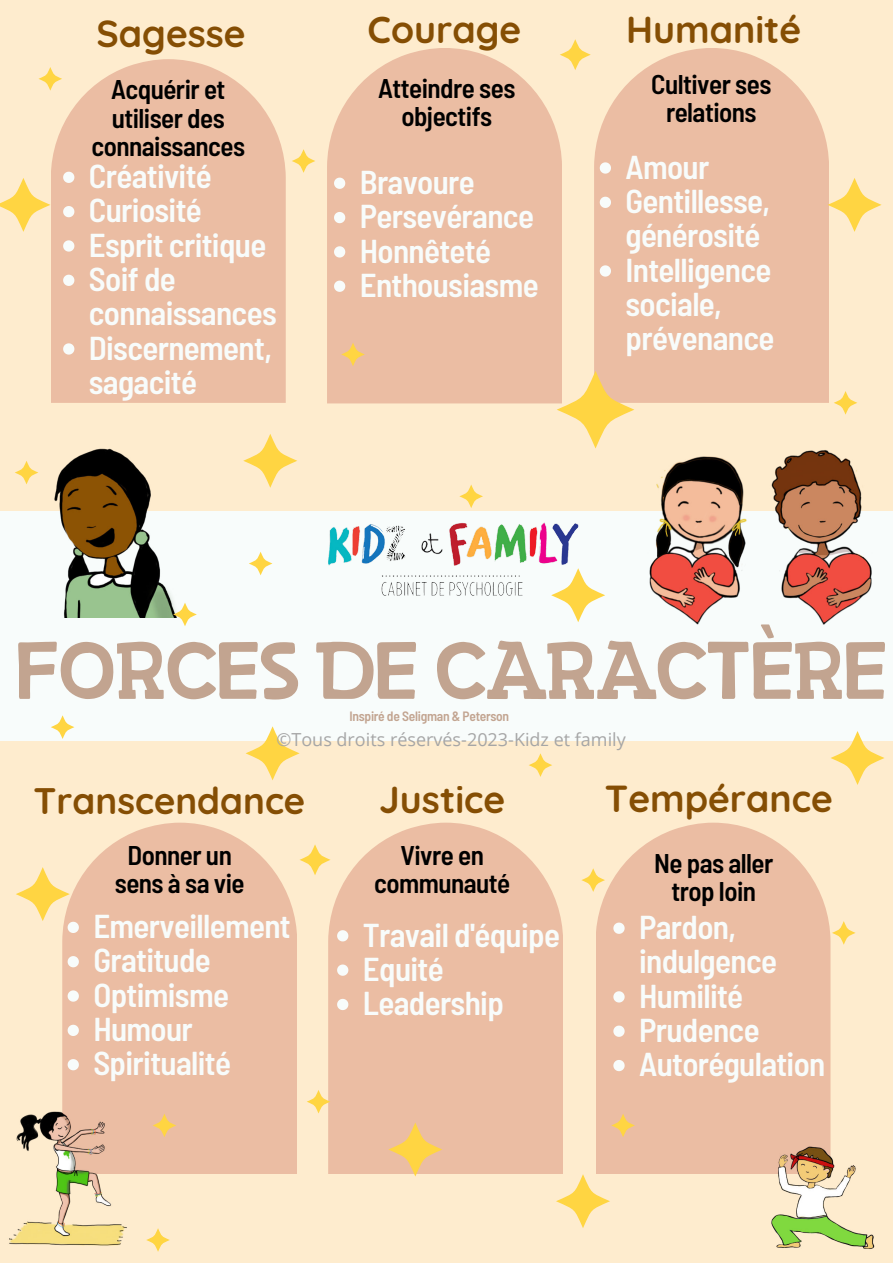
<style>
.page{position:relative;width:893px;height:1263px;background:#feecce}
.page>*{position:absolute;margin:0;border:0;box-sizing:border-box;transform-origin:0 0}
.t1{font:81.6px "Marty Two";color:#c2a490}
.t2{font:700 37.5px "Quicksand";color:#854e04}
.t3{font:700 36.75px "Quicksand";color:#854e04}
.t4{font:600 semi-condensed 33px/34.3px "Barlow";letter-spacing:-.02em;color:#f8fcfb}
.t5{font:600 semi-condensed 27px/28.1px "Barlow";letter-spacing:-.02em;color:#000;text-align:center}
.t6{font:18px "Open Sans";color:#a6a6a6}
.t7{font:600 semi-condensed 13.5px "Barlow";letter-spacing:-.02em;color:#c2a490}
</style>
<div class="page">
<svg style="left:51px;top:59px;width:235px;height:344px;background:#ecc0a6"></svg>
<svg style="left:327px;top:48px;width:235px;height:355px;background:#ecc0a6"></svg>
<svg style="left:328px;top:823px;width:235px;height:351px;background:#ecc0a6"></svg>
<svg style="left:594px;top:48px;width:235px;height:355px;background:#ecc0a6"></svg>
<svg style="left:62px;top:823px;width:235px;height:351px;background:#ecc0a6"></svg>
<svg style="left:596px;top:823px;width:234px;height:351px;background:#ecc0a6"></svg>
<div style="left:0;top:511px;width:893px;height:230px;background:#f8fcfb"></div>
<svg style="left:38px;top:67px;width:24px;height:24px"></svg>
<svg style="left:556px;top:1174px;width:54px;height:54px"></svg>
<svg style="left:299px;top:844px;width:31px;height:31px"></svg>
<svg style="left:560px;top:39px;width:31px;height:31px"></svg>
<img style="left:328px;top:522px;width:251px;height:74px">
<img style="left:9px;top:1095px;width:149px;height:151px">
<img style="left:756px;top:1133px;width:119px;height:116px">
<img style="left:51px;top:392px;width:134px;height:226px">
<img style="left:649px;top:450px;width:223px;height:175px">
<svg style="left:63px;top:172px;width:11px;height:11px"></svg>
<svg style="left:63px;top:206px;width:11px;height:11px"></svg>
<svg style="left:63px;top:240px;width:11px;height:12px"></svg>
<svg style="left:63px;top:275px;width:11px;height:11px"></svg>
<svg style="left:63px;top:343px;width:11px;height:12px"></svg>
<svg style="left:334px;top:178px;width:11px;height:11px"></svg>
<svg style="left:334px;top:212px;width:11px;height:11px"></svg>
<svg style="left:334px;top:246px;width:11px;height:12px"></svg>
<svg style="left:334px;top:281px;width:11px;height:11px"></svg>
<svg style="left:600px;top:162px;width:11px;height:12px"></svg>
<svg style="left:600px;top:197px;width:11px;height:11px"></svg>
<svg style="left:600px;top:265px;width:11px;height:12px"></svg>
<svg style="left:337px;top:930px;width:11px;height:11px"></svg>
<svg style="left:337px;top:964px;width:11px;height:12px"></svg>
<svg style="left:337px;top:999px;width:11px;height:11px"></svg>
<svg style="left:613px;top:922px;width:11px;height:12px"></svg>
<svg style="left:613px;top:991px;width:11px;height:11px"></svg>
<svg style="left:613px;top:1025px;width:11px;height:12px"></svg>
<svg style="left:613px;top:1060px;width:11px;height:11px"></svg>
<svg style="left:68px;top:922px;width:11px;height:11px"></svg>
<svg style="left:68px;top:956px;width:11px;height:11px"></svg>
<svg style="left:68px;top:990px;width:11px;height:12px"></svg>
<svg style="left:68px;top:1025px;width:11px;height:11px"></svg>
<svg style="left:68px;top:1059px;width:11px;height:11px"></svg>
<svg style="left:243px;top:434px;width:54px;height:54px"></svg>
<svg style="left:827px;top:178px;width:54px;height:54px"></svg>
<svg style="left:830px;top:731px;width:54px;height:54px"></svg>
<svg style="left:16px;top:867px;width:54px;height:54px"></svg>
<svg style="left:557px;top:371px;width:77px;height:77px"></svg>
<svg style="left:249px;top:552px;width:23px;height:23px"></svg>
<svg style="left:307px;top:1090px;width:23px;height:23px"></svg>
<svg style="left:528px;top:753px;width:24px;height:24px"></svg>
<svg style="left:292px;top:149px;width:23px;height:24px"></svg>
<svg style="left:15px;top:461px;width:23px;height:23px"></svg>
<svg style="left:173px;top:603px;width:24px;height:23px"></svg>
<svg style="left:51px;top:715px;width:23px;height:24px"></svg>
<svg style="left:146px;top:1228px;width:24px;height:24px"></svg>
<svg style="left:832px;top:921px;width:23px;height:24px"></svg>
<svg style="left:459px;top:484px;width:24px;height:24px"></svg>
<svg style="left:833px;top:391px;width:24px;height:24px"></svg>
<svg style="left:581px;top:868px;width:24px;height:24px"></svg>
<svg style="left:153px;top:1113px;width:23px;height:24px"></svg>
<svg style="left:341px;top:343px;width:24px;height:23px"></svg>
<svg style="left:611px;top:1113px;width:24px;height:24px"></svg>
<svg style="left:0;top:178px;width:50px;height:54px"></svg>
<svg style="left:245px;top:726px;width:55px;height:54px"></svg>
<svg style="left:388px;top:1122px;width:54px;height:54px;background:#f3c77b"></svg>
<svg style="left:551px;top:568px;width:54px;height:54px"></svg>
<p class="t2" style="left:96px;top:3px;width:151px">Sagesse</p>
<p class="t5" style="left:91px;top:74px;width:155px">Acquérir et utiliser des connaissances</p>
<p class="t4" style="left:89px;top:157px;width:189px">Créativité<br>Curiosité<br>Esprit critique<br>Soif de connaissances<br>Discernement, sagacité</p>
<p class="t2" style="left:368px;top:-1px;width:155px">Courage</p>
<p class="t5" style="left:378px;top:72px;width:139px">Atteindre ses objectifs</p>
<p class="t4" style="left:360px;top:162px;width:180px">Bravoure<br>Persevérance<br>Honnêteté<br>Enthousiasme</p>
<p class="t2" style="left:626px;top:-1px;width:177px">Humanité</p>
<p class="t5" style="left:651px;top:68px;width:122px">Cultiver ses relations</p>
<p class="t4" style="left:625px;top:147px;width:150px">Amour<br>Gentillesse, générosité<br>Intelligence sociale, prévenance</p>
<h1 class="t1" style="left:16px;top:622px;width:872px">FORCES DE CARACTÈRE</h1>
<p class="t7" style="left:349px;top:706px;width:161px">Inspiré de Seligman &amp; Peterson</p>
<p class="t6" style="left:276px;top:727px;width:351px">©Tous droits réservés-2023-Kidz et family</p>
<p class="t3" style="left:34px;top:770px;width:273px">Transcendance</p>
<p class="t5" style="left:115px;top:839px;width:131px">Donner un sens à sa vie</p>
<p class="t4" style="left:93px;top:907px;width:199px">Emerveillement<br>Gratitude<br>Optimisme<br>Humour<br>Spiritualité</p>
<p class="t2" style="left:379px;top:769px;width:128px">Justice</p>
<p class="t5" style="left:374px;top:839px;width:138px">Vivre en communauté</p>
<p class="t4" style="left:363px;top:915px;width:199px">Travail d'équipe<br>Equité<br>Leadership</p>
<p class="t2" style="left:605px;top:767px;width:230px">Tempérance</p>
<p class="t5" style="left:654px;top:847px;width:121px">Ne pas aller trop loin</p>
<p class="t4" style="left:639px;top:907px;width:188px">Pardon, indulgence<br>Humilité<br>Prudence<br>Autorégulation</p>
</div>
